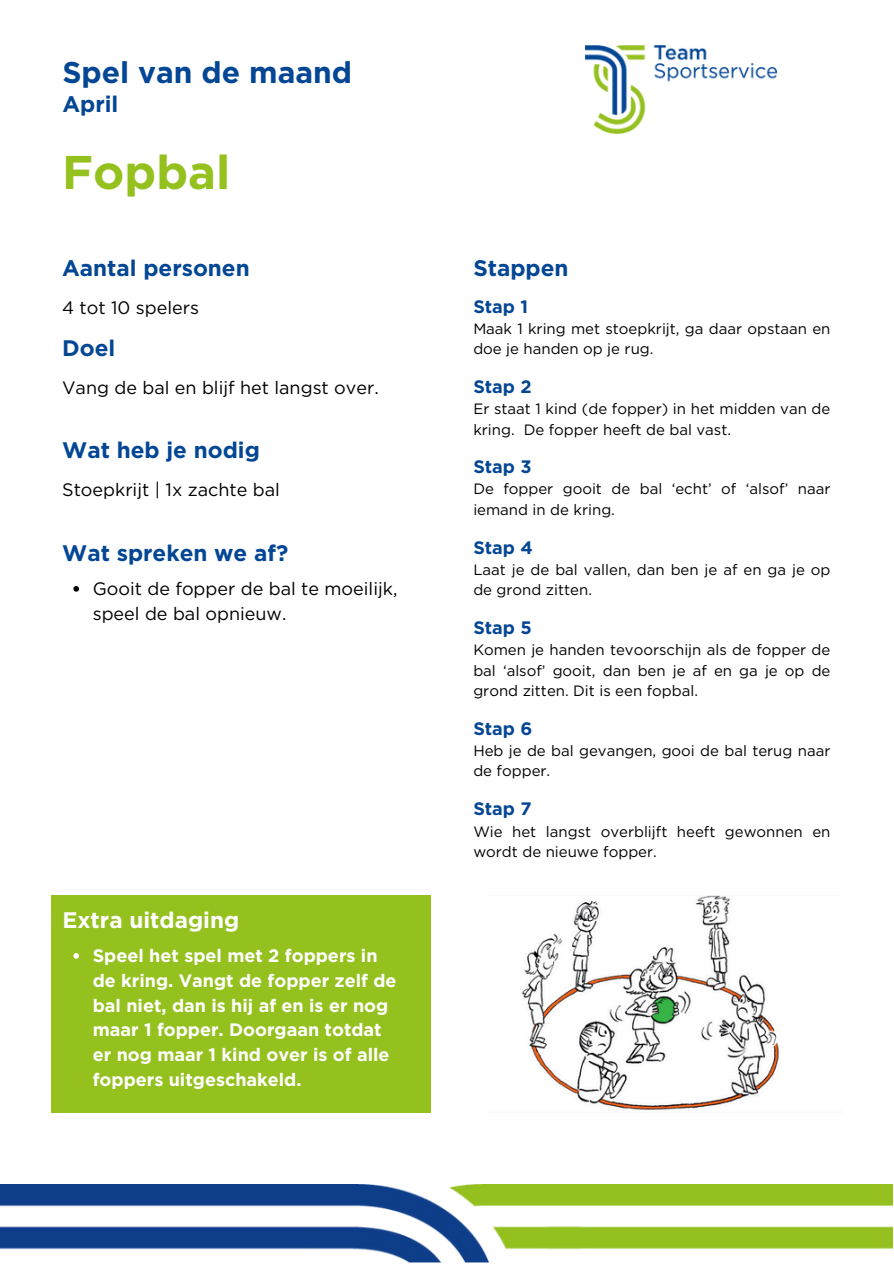
<style>
.page{position:relative;width:894px;height:1264px;background:#fff}
.page>*{position:absolute;margin:0;border:0;box-sizing:border-box;transform-origin:0 0}
.t1{font:700 47.25px "Gotham";color:#95c11f}
.t2{font:700 30px "Gotham";color:#034694}
.t3{font:700 22.5px "Gotham";color:#034694}
.t4{font:700 22.5px "Gotham";color:#fff}
.t5{font:700 18px/24.8px "Gotham";color:#fff}
.t6{font:18px/24.8px "Gotham";color:#000}
.t7{font:700 18px "Gotham";color:#034694}
.t8{font:15px/20.2px "Gotham";color:#000}
</style>
<div class="page">
<img style="left:585px;top:46px;width:191px;height:87px">
<img style="left:0;top:1184px;width:892px;height:78px">
<div style="left:52px;top:894px;width:378px;height:218px;background:#95c11f"></div>
<img style="left:522px;top:895px;width:257px;height:215px">
<svg style="left:73px;top:586px;width:6px;height:5px"></svg>
<svg style="left:73px;top:953px;width:6px;height:5px"></svg>
<h1 class="t2" style="left:62px;top:54px;width:291px">Spel van de maand</h1>
<h5 class="t3" style="left:62px;top:91px;width:57px">April</h5>
<h5 class="t1" style="left:62px;top:144px;width:170px">Fopbal</h5>
<h3 class="t3" style="left:62px;top:254px;width:189px">Aantal personen</h3>
<h3 class="t6" style="left:62px;top:295px;width:138px">4 tot 10 spelers</h3>
<h3 class="t3" style="left:62px;top:334px;width:55px">Doel</h3>
<p class="t6" style="left:62px;top:375px;width:318px">Vang de bal en blijf het langst over.</p>
<h5 class="t3" style="left:62px;top:436px;width:199px">Wat heb je nodig</h5>
<h3 class="t6" style="left:62px;top:477px;width:219px">Stoepkrijt | 1x zachte bal</h3>
<h3 class="t3" style="left:62px;top:539px;width:227px">Wat spreken we af?</h3>
<p class="t6" style="left:93px;top:576px;width:306px">Gooit de fopper de bal te moeilijk, speel de bal opnieuw.</p>
<p class="t4" style="left:62px;top:906px;width:178px">Extra uitdaging</p>
<p class="t5" style="left:93px;top:943px;width:305px">Speel het spel met 2 foppers in de kring. Vangt de fopper zelf de bal niet, dan is hij af en is er nog maar 1 fopper. Doorgaan totdat er nog maar 1 kind over is of alle foppers uitgeschakeld.</p>
<h3 class="t3" style="left:473px;top:254px;width:97px">Stappen</h3>
<p class="t7" style="left:473px;top:296px;width:56px">Stap 1</p>
<h4 class="t8" style="left:473px;top:319px;width:358px">Maak 1 kring met stoepkrijt, ga daar opstaan en doe je handen op je rug.</h4>
<p class="t7" style="left:473px;top:376px;width:60px">Stap 2</p>
<h4 class="t8" style="left:473px;top:399px;width:358px">Er staat 1 kind (de fopper) in het midden van de kring. De fopper heeft de bal vast.</h4>
<p class="t7" style="left:473px;top:456px;width:60px">Stap 3</p>
<h4 class="t8" style="left:473px;top:479px;width:358px">De fopper gooit de bal ‘echt’ of ‘alsof’ naar iemand in de kring.</h4>
<p class="t7" style="left:473px;top:536px;width:61px">Stap 4</p>
<h4 class="t8" style="left:473px;top:559px;width:358px">Laat je de bal vallen, dan ben je af en ga je op de grond zitten.</h4>
<p class="t7" style="left:473px;top:616px;width:60px">Stap 5</p>
<h4 class="t8" style="left:473px;top:640px;width:358px;text-align:justify">Komen je handen tevoorschijn als de fopper de bal ‘alsof’ gooit, dan ben je af en ga je op de grond zitten. Dit is een fopbal.</h4>
<p class="t7" style="left:473px;top:717px;width:61px">Stap 6</p>
<h4 class="t8" style="left:473px;top:740px;width:358px">Heb je de bal gevangen, gooi de bal terug naar de fopper.</h4>
<p class="t7" style="left:473px;top:798px;width:60px">Stap 7</p>
<h4 class="t8" style="left:473px;top:821px;width:358px">Wie het langst overblijft heeft gewonnen en wordt de nieuwe fopper.</h4>
</div>
